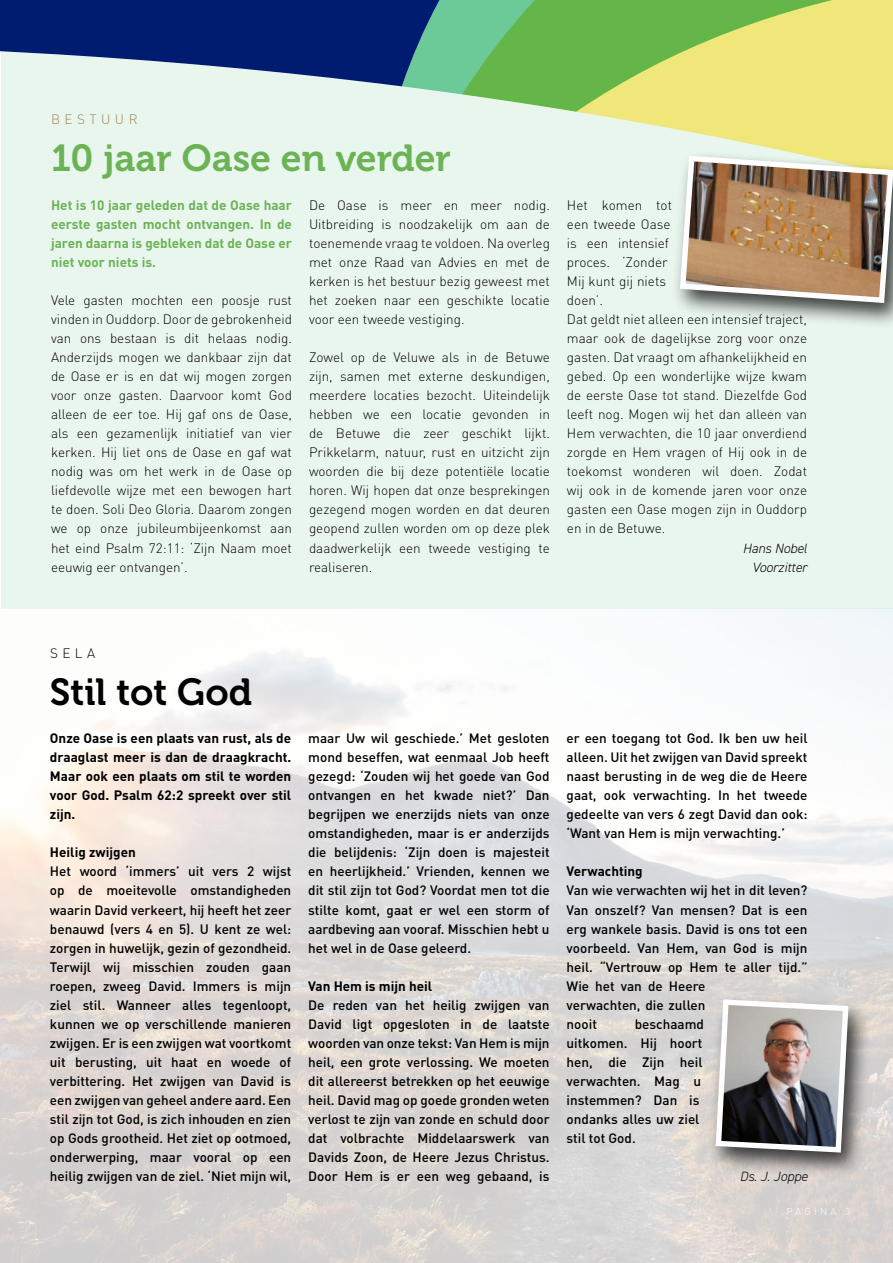
<style>
.page{position:relative;width:893px;height:1263px;background:#fff}
.page>*{position:absolute;margin:0;border:0;box-sizing:border-box;transform-origin:0 0}
.plat_1{font:37.5px "Museo 700";color:#6bb355}
.plat_1-2{font:37.5px "Museo 700";color:#000}
.plat_1-3{font:500 13.5px/19px "DIN Pro";color:#000;text-align:justify}
.plat_1-4{font:300 13.5px/19px "DIN Pro";color:#000;text-align:justify}
.plat_1-5{font:700 13.5px/19px "DIN Pro";color:#000;text-align:justify}
.plat_1-6{font:700 13.5px/19px "DIN Pro";color:#6bb355;text-align:justify}
.plat_1-7{font:italic 300 13.5px "DIN2014";color:#000}
.plat_1-8{font:300 13.5px "DIN Pro";letter-spacing:.33em;color:#9b8b62}
.plat_1-9{font:300 9.9px "DIN Pro";letter-spacing:.33em;color:#fefefe}
</style>
<div class="page">
<div style="left:1px;top:0;width:892px;height:608px;background:#e9f6ee"></div>
<svg style="left:402px;top:86px;width:60px;height:9px"></svg>
<svg style="left:0;top:0;width:462px;height:86px;fill:#001c71"></svg>
<svg style="left:462px;top:0;width:431px;height:151px;fill:#e9e77b"></svg>
<img style="left:0;top:608px;width:893px;height:655px">
<div style="left:672px;top:151px;width:221px;height:179px;background:#000;opacity:.75"></div>
<img style="left:677px;top:153px;width:216px;height:153px">
<div style="left:707px;top:994px;width:165px;height:185px;background:#000;opacity:.75"></div>
<img style="left:713px;top:996px;width:138px;height:159px">
<p class="plat_1-8" style="left:51px;top:110px;width:88px">BESTUUR</p>
<p class="plat_1" style="left:51px;top:138px;width:402px">10 jaar Oase en verder</p>
<p class="plat_1-6" style="left:51px;top:195px;width:242px">Het is 10 jaar geleden dat de Oase haar eerste gasten mocht ontvangen. In de jaren daarna is gebleken dat de Oase er niet voor niets is.</p>
<p class="plat_1-4" style="left:51px;top:290px;width:242px">Vele gasten mochten een poosje rust vinden in Ouddorp. Door de gebrokenheid van ons bestaan is dit helaas nodig.<br>Anderzijds mogen we dankbaar zijn dat de Oase er is en dat wij mogen zorgen voor onze gasten. Daarvoor komt God alleen de eer toe. Hij gaf ons de Oase, als een gezamenlijk initiatief van vier kerken. Hij liet ons de Oase en gaf wat nodig was om het werk in de Oase op liefdevolle wijze met een bewogen hart te doen. Soli Deo Gloria. Daarom zongen we op onze jubileumbijeenkomst aan het eind Psalm 72:11: ‘Zijn Naam moet eeuwig eer ontvangen’.</p>
<p class="plat_1-4" style="left:309px;top:195px;width:242px">De Oase is meer en meer nodig.<br>Uitbreiding is noodzakelijk om aan de toenemende vraag te voldoen. Na overleg met onze Raad van Advies en met de kerken is het bestuur bezig geweest met het zoeken naar een geschikte locatie voor een tweede vestiging.</p>
<p class="plat_1-4" style="left:309px;top:347px;width:242px">Zowel op de Veluwe als in de Betuwe zijn, samen met externe deskundigen, meerdere locaties bezocht. Uiteindelijk hebben we een locatie gevonden in de Betuwe die zeer geschikt lijkt.<br>Prikkelarm, natuur, rust en uitzicht zijn woorden die bij deze potentiële locatie horen. Wij hopen dat onze besprekingen gezegend mogen worden en dat deuren geopend zullen worden om op deze plek daadwerkelijk een tweede vestiging te realiseren.</p>
<p class="plat_1-4" style="left:567px;top:195px;width:107px;text-align:left">Het komen tot een tweede Oase is een intensief proces. ‘Zonder<br>Mij kunt gij niets doen’.</p>
<p class="plat_1-4" style="left:567px;top:309px;width:242px">Dat geldt niet alleen een intensief traject, maar ook de dagelijkse zorg voor onze gasten. Dat vraagt om afhankelijkheid en gebed. Op een wonderlijke wijze kwam de eerste Oase tot stand. Diezelfde God leeft nog. Mogen wij het dan alleen van Hem verwachten, die 10 jaar onverdiend zorgde en Hem vragen of Hij ook in de toekomst wonderen wil doen. Zodat wij ook in de komende jaren voor onze gasten een Oase mogen zijn in Ouddorp en in de Betuwe.</p>
<p class="plat_1-7" style="left:743px;top:540px;width:66px">Hans Nobel</p>
<p class="plat_1-7" style="left:752px;top:559px;width:56px">Voorzitter</p>
<p class="plat_1-4" style="left:50px;top:643px;width:47px">SELA</p>
<p class="plat_1-2" style="left:50px;top:671px;width:204px">Stil tot God</p>
<p class="plat_1-5" style="left:50px;top:728px;width:243px">Onze Oase is een plaats van rust, als de draaglast meer is dan de draagkracht.<br>Maar ook een plaats om stil te worden voor God. Psalm 62:2 spreekt over stil zijn.</p>
<p class="plat_1-5" style="left:50px;top:842px;width:87px">Heilig zwijgen</p>
<p class="plat_1-3" style="left:50px;top:861px;width:243px">Het woord ‘immers’ uit vers 2 wijst op de moeitevolle omstandigheden waarin David verkeert, hij heeft het zeer benauwd (vers 4 en 5). U kent ze wel: zorgen in huwelijk, gezin of gezondheid.<br>Terwijl wij misschien zouden gaan roepen, zweeg David. Immers is mijn ziel stil. Wanneer alles tegenloopt, kunnen we op verschillende manieren zwijgen. Er is een zwijgen wat voortkomt uit berusting, uit haat en woede of verbittering. Het zwijgen van David is een zwijgen van geheel andere aard. Een stil zijn tot God, is zich inhouden en zien op Gods grootheid. Het ziet op ootmoed, onderwerping, maar vooral op een heilig zwijgen van de ziel. ‘Niet mijn wil,</p>
<p class="plat_1-3" style="left:308px;top:728px;width:243px">maar Uw wil geschiede.’ Met gesloten mond beseffen, wat eenmaal Job heeft gezegd: ‘Zouden wij het goede van God ontvangen en het kwade niet?’ Dan begrijpen we enerzijds niets van onze omstandigheden, maar is er anderzijds die belijdenis: ‘Zijn doen is majesteit en heerlijkheid.’ Vrienden, kennen we dit stil zijn tot God? Voordat men tot die stilte komt, gaat er wel een storm of aardbeving aan vooraf. Misschien hebt u het wel in de Oase geleerd.</p>
<p class="plat_1-5" style="left:308px;top:976px;width:125px">Van Hem is mijn heil</p>
<p class="plat_1-3" style="left:308px;top:995px;width:243px">De reden van het heilig zwijgen van David ligt opgesloten in de laatste woorden van onze tekst: Van Hem is mijn heil, een grote verlossing. We moeten dit allereerst betrekken op het eeuwige heil. David mag op goede gronden weten verlost te zijn van zonde en schuld door dat volbrachte Middelaarswerk van Davids Zoon, de Heere Jezus Christus.<br>Door Hem is er een weg gebaand, is</p>
<p class="plat_1-3" style="left:567px;top:728px;width:242px">er een toegang tot God. Ik ben uw heil alleen. Uit het zwijgen van David spreekt naast berusting in de weg die de Heere gaat, ook verwachting. In het tweede gedeelte van vers 6 zegt David dan ook: ‘Want van Hem is mijn verwachting.’</p>
<p class="plat_1-5" style="left:567px;top:861px;width:78px">Verwachting</p>
<p class="plat_1-3" style="left:567px;top:880px;width:242px;text-align:left">Van wie verwachten wij het in dit leven?<br>Van onszelf? Van mensen? Dat is een erg wankele basis. David is ons tot een voorbeeld. Van Hem, van God is mijn heil. “Vertrouw op Hem te aller tijd.”<br>Wie het van de Heere<br>verwachten, die zullen<br>nooit</p>
<p class="plat_1-3" style="left:567px;top:1014px;width:139px;text-align:left;text-indent:68px">beschaamd uitkomen. Hij hoort hen, die Zijn heil verwachten. Mag u instemmen? Dan is ondanks alles uw ziel stil tot God.</p>
<p class="plat_1-7" style="left:740px;top:1168px;width:69px">Ds. J. Joppe</p>
<p class="plat_1-9" style="left:786px;top:1205px;width:65px">PAGINA 3</p>
</div>
